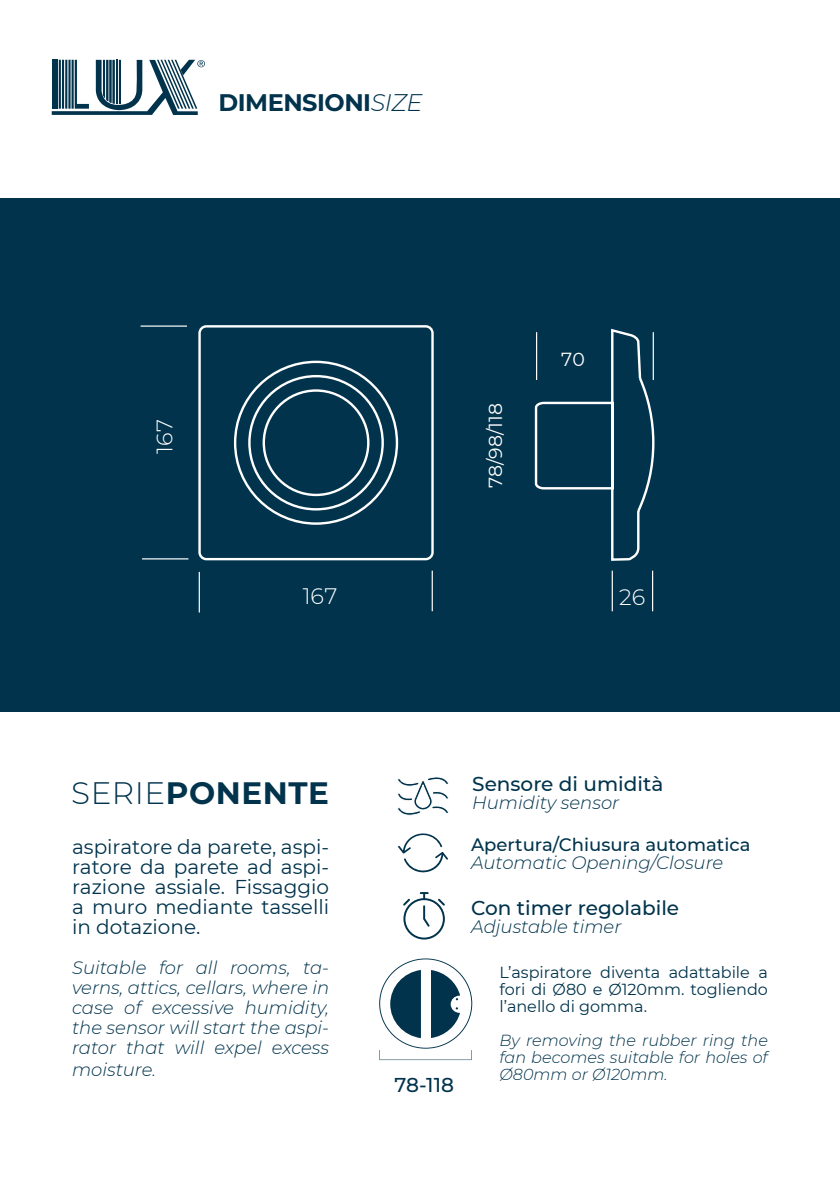
<style>
.page{position:relative;width:840px;height:1191px;background:#fff}
.page>*{position:absolute;margin:0;border:0;box-sizing:border-box;transform-origin:0 0}
.t1{font:700 31px "Montserrat";letter-spacing:.02em;color:#01334c}
.t2{font:700 24px "Montserrat";letter-spacing:-.02em;color:#01334c}
.t3{font:300 22.4px "Montserrat";color:#fff}
.t4{font:20px/20px "Montserrat";color:#01334c;text-align:justify}
.t5{font:500 20px "Montserrat";color:#01334c}
.t6{font:18.8px "Montserrat";color:#fff}
.t7{font:italic 300 18px/20px "Montserrat";color:#01334c;text-align:justify}
.t8{font:500 18px "Montserrat";color:#01334c}
.t9{font:16px/17px "Montserrat";color:#01334c;text-align:justify}
.t10{font:italic 300 16px/17px "Montserrat";color:#01334c;text-align:justify}
.s1{font-weight:300;font-style:italic}
.s2{font-weight:300}
</style>
<div class="page">
<div style="left:0;top:198px;width:839px;height:514px;background:#01334c"></div>
<svg style="left:397px;top:777px;width:52px;height:39px"></svg>
<svg style="left:403px;top:892px;width:41px;height:47px"></svg>
<svg style="left:379px;top:958px;width:93px;height:102px"></svg>
<svg style="left:52px;top:60px;width:153px;height:55px"></svg>
<svg style="left:198px;top:325px;width:457px;height:236px"></svg>
<hr style="left:198px;top:572px;width:2px;height:40px;background:#fff">
<hr style="left:431px;top:570px;width:1px;height:41px;background:#fff">
<hr style="left:142px;top:558px;width:46px;height:1px;background:#fff">
<hr style="left:140px;top:325px;width:47px;height:2px;background:#fff">
<hr style="left:651px;top:570px;width:1px;height:41px;background:#fff">
<hr style="left:611px;top:570px;width:1px;height:41px;background:#fff">
<svg style="left:398px;top:833px;width:50px;height:40px"></svg>
<p class="t2" style="left:218px;top:85px;width:205px">DIMENSIONI<span class="s1">SIZE</span></p>
<p class="t3" style="left:149px;top:454px;width:36px;rotate:-90deg">167</p>
<p class="t6" style="left:482px;top:488px;width:86px;rotate:-90deg">78/98/118</p>
<p class="t6" style="left:561px;top:346px;width:25px">70</p>
<p class="t3" style="left:302px;top:581px;width:36px">167</p>
<p class="t3" style="left:618px;top:582px;width:28px">26</p>
<p class="t1" style="left:71px;top:771px;width:259px"><span class="s2">SERIE</span>PONENTE</p>
<p class="t4" style="left:72px;top:836px;width:258px">aspiratore da parete, aspi&shy;ratore da parete ad aspi&shy;razione assiale. Fissaggio a muro mediante tasselli in dotazione.</p>
<p class="t7" style="left:72px;top:957px;width:258px">Suitable for all rooms, ta&shy;verns, attics, cellars, where in case of excessive humidity, the sensor will start the aspi&shy;rator that will expel excess</p>
<p class="t7" style="left:72px;top:1059px;width:86px">moisture.</p>
<p class="t5" style="left:394px;top:1071px;width:61px">78-118</p>
<p class="t5" style="left:472px;top:770px;width:192px">Sensore di umidità</p>
<p class="t7" style="left:472px;top:792px;width:148px">Humidity sensor</p>
<p class="t8" style="left:471px;top:832px;width:281px">Apertura/Chiusura automatica</p>
<p class="t7" style="left:471px;top:852px;width:253px">Automatic Opening/Closure</p>
<p class="t5" style="left:471px;top:894px;width:209px">Con timer regolabile</p>
<p class="t7" style="left:471px;top:916px;width:152px">Adjustable timer</p>
<p class="t9" style="left:499px;top:963px;width:270px">L’aspiratore diventa adattabile a fori di Ø80 e Ø120mm. togliendo l’anello di gomma.</p>
<p class="t10" style="left:499px;top:1031px;width:270px">By removing the rubber ring the fan becomes suitable for holes of Ø80mm or Ø120mm.</p>
</div>
